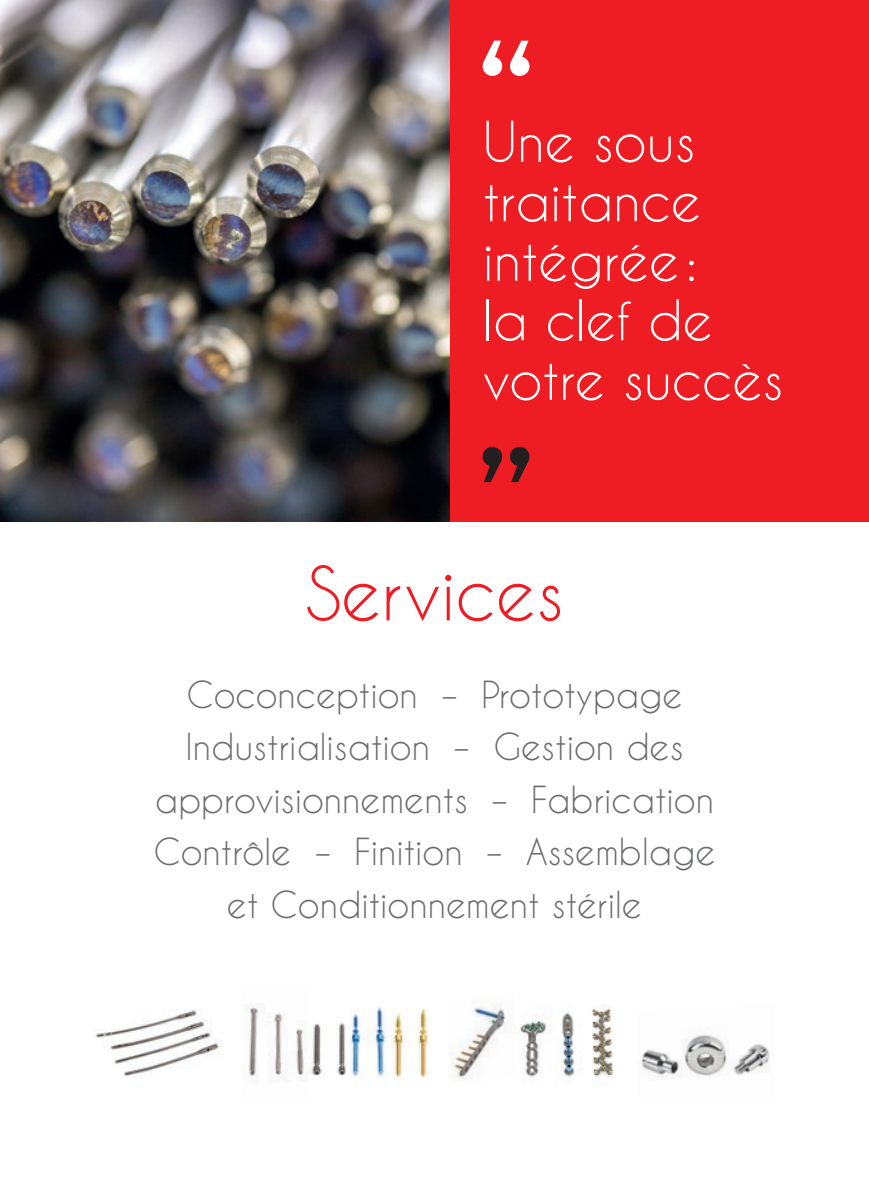
<style>
.page{position:relative;width:869px;height:1191px;background:#fff}
.page>*{position:absolute;margin:0;border:0;box-sizing:border-box;transform-origin:0 0}
.t1{font:70px "Caviar Dreams";color:#ee1d23}
.t2{font:52.5px/59.5px "Caviar Dreams";color:#fff}
.t3{font:35px/52.5px "Caviar Dreams";color:#6c6d70;text-align:center}
</style>
<div class="page">
<div style="left:449px;top:0;width:419px;height:521px;background:#ee1d23"></div>
<img style="left:0;top:0;width:449px;height:521px">
<img style="left:95px;top:1010px;width:127px;height:67px">
<img style="left:247px;top:1005px;width:182px;height:76px">
<img style="left:520px;top:1007px;width:94px;height:73px">
<img style="left:452px;top:1005px;width:57px;height:73px">
<img style="left:641px;top:1049px;width:29px;height:10px">
<img style="left:682px;top:1034px;width:44px;height:21px">
<img style="left:726px;top:1044px;width:43px;height:11px">
<img style="left:641px;top:1059px;width:41px;height:20px">
<img style="left:682px;top:1055px;width:45px;height:21px">
<img style="left:730px;top:1052px;width:40px;height:23px">
<svg style="left:482px;top:41px;width:47px;height:35px"></svg>
<svg style="left:482px;top:447px;width:47px;height:35px"></svg>
<h2 class="t2" style="left:482px;top:111px;width:302px">Une sous traitance intégrée :<br>la clef de votre succès</h2>
<h1 class="t1" style="left:305px;top:552px;width:259px">Services</h1>
<p class="t3" style="left:153px;top:667px;width:563px">Coconception – Prototypage<br>Industrialisation – Gestion des approvisionnements – Fabrication<br>Contrôle – Finition – Assemblage et Conditionnement stérile</p>
</div>
